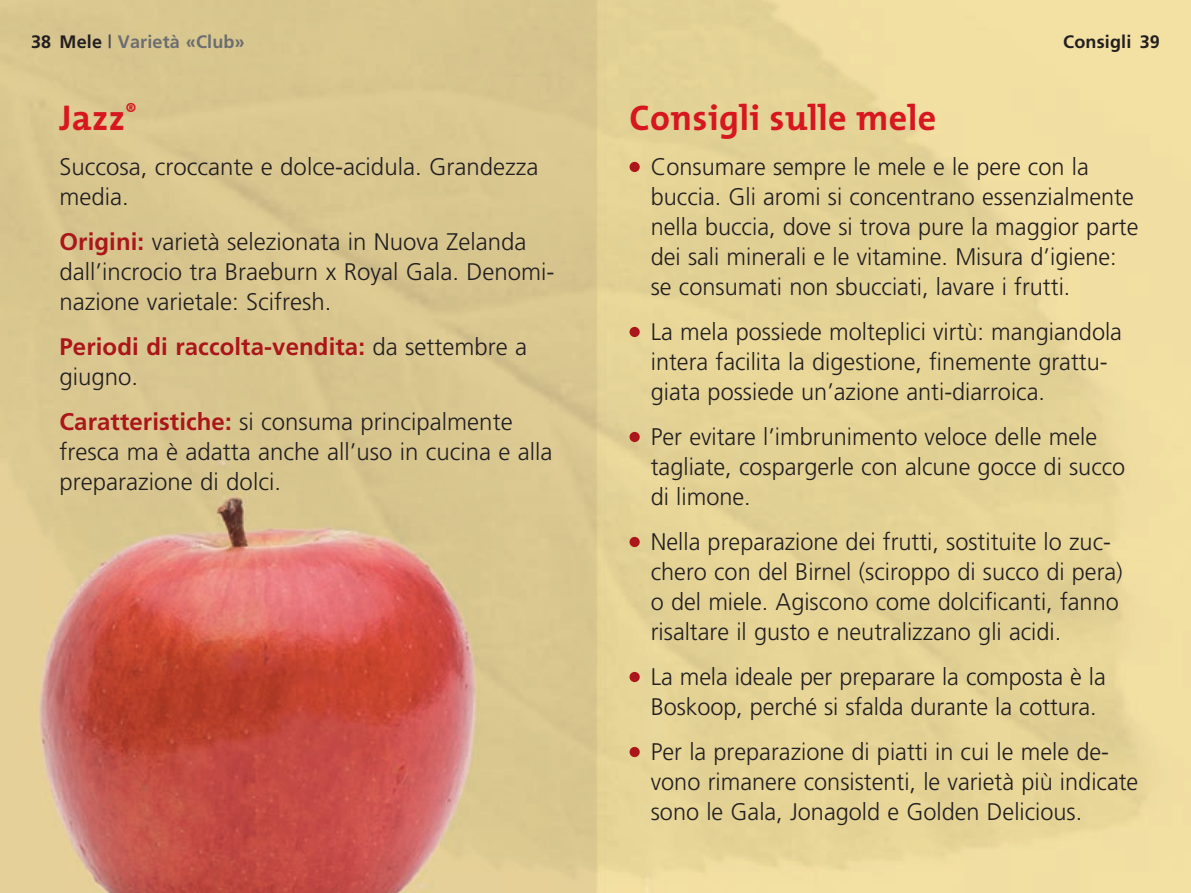
<style>
.page{position:relative;width:1191px;height:893px;background:#fff}
.page>*{position:absolute;margin:0;border:0;box-sizing:border-box;transform-origin:0 0}
.t1{font:700 36px "The Mix";letter-spacing:.01em;color:#d7171f}
.t2{font:300 24px/30px "Frutiger";color:#231f20}
.t3{font:700 24px/30px "Frutiger";letter-spacing:.005em;color:#ab161a}
.t4{font:700 18px "Frutiger";letter-spacing:.01em;color:#6c6d70}
.t5{font:700 18px "Frutiger";letter-spacing:.01em;color:#231f20}
.s1{color:#231f20}
.s2{color:#4b4c4d}
.s3{font-weight:700;color:#ab161a}
.s4{font-weight:300;color:#231f20}
</style>
<div class="page">
<img style="left:0;top:0;width:1191px;height:893px">
<div style="left:629px;top:162px;width:10px;height:10px;background:#ab161a;border-radius:50%"></div>
<div style="left:629px;top:327px;width:10px;height:10px;background:#ab161a;border-radius:50%"></div>
<div style="left:629px;top:432px;width:10px;height:10px;background:#ab161a;border-radius:50%"></div>
<div style="left:629px;top:537px;width:10px;height:10px;background:#ab161a;border-radius:50%"></div>
<div style="left:629px;top:672px;width:10px;height:10px;background:#ab161a;border-radius:50%"></div>
<div style="left:629px;top:747px;width:10px;height:10px;background:#ab161a;border-radius:50%"></div>
<p class="t5" style="left:31px;top:31px;width:22px">38</p>
<p class="t5" style="left:1063px;top:31px;width:98px">Consigli 39</p>
<p class="t4" style="left:60px;top:31px;width:187px"><span class="s1">Mele</span> <span class="s2">|</span> Varietà «Club»</p>
<h1 class="t1" style="left:60px;top:88px;width:78px">Jazz<sup>®</sup></h1>
<p class="t2" style="left:60px;top:152px;width:480px">Succosa, croccante e dolce-acidula. Grandezza media.</p>
<p class="t2" style="left:60px;top:227px;width:496px"><span class="s3">Origini:</span> varietà selezionata in Nuova Zelanda dall’incrocio tra Braeburn x Royal Gala. Denomi&shy;nazione varietale: Scifresh.</p>
<p class="t3" style="left:60px;top:331px;width:469px">Periodi di raccolta-vendita: <span class="s4">da settembre a giugno.</span></p>
<p class="t2" style="left:60px;top:407px;width:494px"><span class="s3">Caratteristiche:</span> si consuma principalmente fresca ma è adatta anche all’uso in cucina e alla preparazione di dolci.</p>
<h1 class="t1" style="left:629px;top:88px;width:308px">Consigli sulle mele</h1>
<p class="t2" style="left:651px;top:152px;width:489px">Consumare sempre le mele e le pere con la buccia. Gli aromi si concentrano essenzialmente nella buccia, dove si trova pure la maggior parte dei sali minerali e le vitamine. Misura d’igiene: se consumati non sbucciati, lavare i frutti.</p>
<p class="t2" style="left:651px;top:317px;width:473px">La mela possiede molteplici virtù: mangiandola intera facilita la digestione, finemente grattu&shy;giata possiede un’azione anti-diarroica.</p>
<p class="t2" style="left:651px;top:422px;width:476px">Per evitare l’imbrunimento veloce delle mele tagliate, cospargerle con alcune gocce di succo di limone.</p>
<p class="t2" style="left:651px;top:527px;width:473px">Nella preparazione dei frutti, sostituite lo zuc&shy;chero con del Birnel (sciroppo di succo di pera) o del miele. Agiscono come dolcificanti, fanno risaltare il gusto e neutralizzano gli acidi.</p>
<p class="t2" style="left:651px;top:662px;width:456px">La mela ideale per preparare la composta è la<br>Boskoop, perché si sfalda durante la cottura.</p>
<p class="t2" style="left:651px;top:737px;width:489px">Per la preparazione di piatti in cui le mele de&shy;vono rimanere consistenti, le varietà più indicate sono le Gala, Jonagold e Golden Delicious.</p>
</div>
